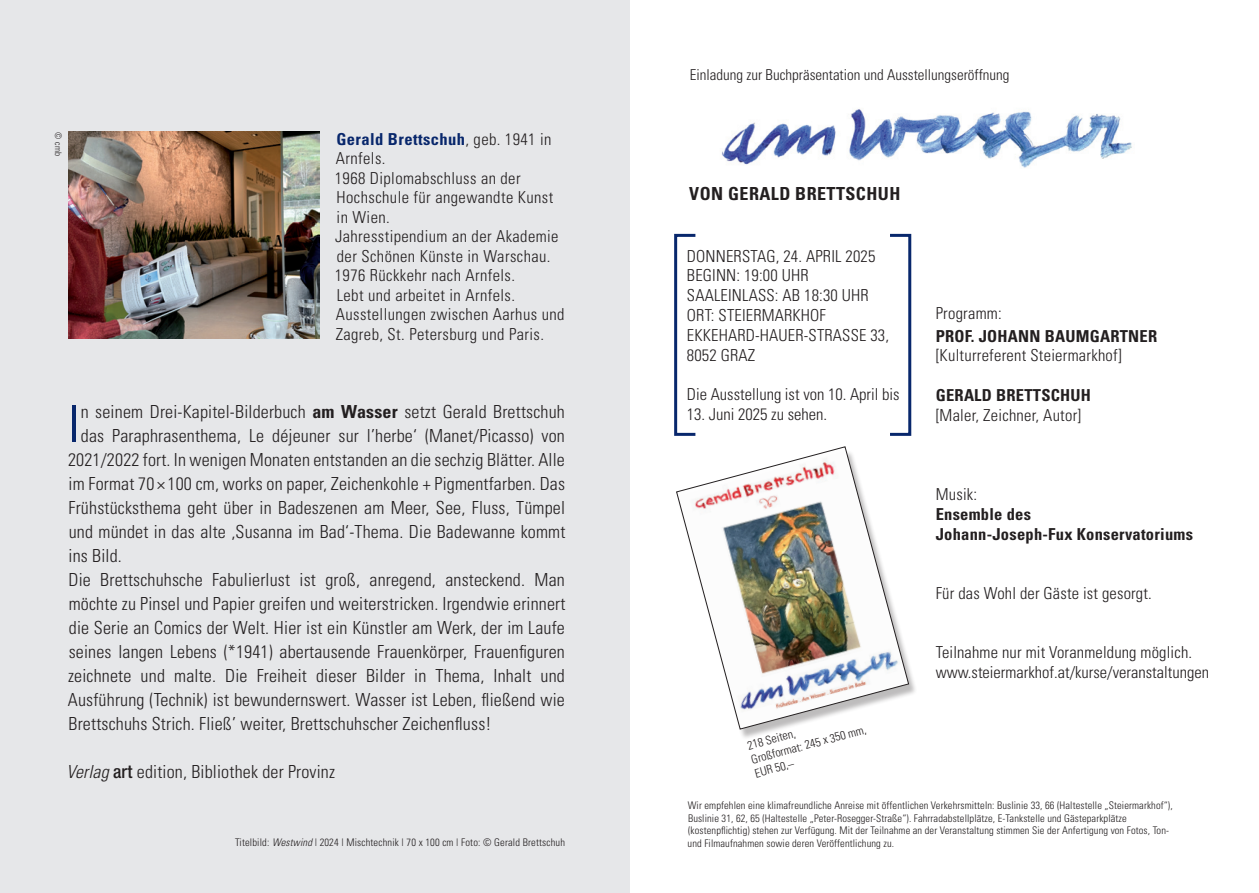
<style>
.page{position:relative;width:1259px;height:893px;background:#fff}
.page>*{position:absolute;margin:0;border:0;box-sizing:border-box;transform-origin:0 0}
.t1{font:300 condensed 51.3px "Univers";color:#08276c}
.t2{font:300 condensed 18px/24px "Univers";letter-spacing:.01em;color:#231f20;text-align:justify}
.t3{font:700 condensed 18px "Univers";letter-spacing:.025em;color:#231f20}
.t4{font:300 condensed 16.5px/19.5px "Univers";letter-spacing:.015em;color:#231f20}
.t5{font:700 condensed 16.5px "Univers";letter-spacing:.015em;color:#231f20}
.t6{font:300 condensed 15px "Univers";color:#231f20}
.t7{font:300 condensed 12px "Univers";color:#231f20}
.t8{font:300 condensed 10.5px/12.6px "Univers";letter-spacing:.01em;color:#231f20}
.t9{font:300 condensed 9px "Univers";color:#231f20}
.s1{font-weight:700;color:#08276c}
.s2{font-weight:700}
.s3{font-style:italic}
.s4{font-family:"Helvetica Neue";font-weight:500}
</style>
<div class="page">
<div style="left:674px;top:234px;width:23px;height:202px;border:3px solid #08276c"></div>
<div style="left:888px;top:234px;width:23px;height:202px;border:3px solid #08276c"></div>
<div style="left:0;top:0;width:629px;height:893px;background:#e6e7e9"></div>
<img style="left:68px;top:132px;width:251px;height:207px">
<img style="left:722px;top:109px;width:410px;height:59px">
<img style="left:676px;top:446px;width:233px;height:284px">
<p class="t9" style="left:64px;top:132px;width:25px;rotate:90deg">© cmb</p>
<p class="t4" style="left:336px;top:129px;width:217px"><span class="s1">Gerald Brettschuh</span>, geb. 1941 in<br>Arnfels.</p>
<p class="t4" style="left:335px;top:168px;width:220px">1968 Diplomabschluss an der<br>Hochschule für angewandte Kunst in Wien.</p>
<p class="t4" style="left:335px;top:226px;width:225px">Jahresstipendium an der Akademie der Schönen Künste in Warschau.</p>
<p class="t4" style="left:335px;top:265px;width:182px">1976 Rückkehr nach Arnfels.</p>
<p class="t4" style="left:337px;top:285px;width:180px">Lebt und arbeitet in Arnfels.</p>
<p class="t4" style="left:336px;top:304px;width:230px">Ausstellungen zwischen Aarhus und<br>Zagreb, St. Petersburg und Paris.</p>
<p class="t1" style="left:68px;top:393px;width:13px">I</p>
<p class="t2" style="left:81px;top:399px;width:486px">n seinem Drei-Kapitel-Bilderbuch <span class="s2">am Wasser</span> setzt Gerald Brettschuh</p>
<p class="t2" style="left:81px;top:423px;width:485px">das Paraphrasenthema‚ Le déjeuner sur l’herbe‘ (Manet/Picasso) von</p>
<p class="t2" style="left:68px;top:447px;width:498px">2021/2022 fort. In wenigen Monaten entstanden an die sechzig Blätter. Alle</p>
<p class="t2" style="left:68px;top:471px;width:498px">im Format 70 × 100 cm, works on paper, Zeichenkohle + Pigmentfarben. Das</p>
<p class="t2" style="left:69px;top:495px;width:498px">Frühstücksthema geht über in Badeszenen am Meer, See, Fluss, Tümpel</p>
<p class="t2" style="left:69px;top:519px;width:498px">und mündet in das alte ‚Susanna im Bad‘-Thema. Die Badewanne kommt</p>
<p class="t2" style="left:68px;top:543px;width:55px">ins Bild.</p>
<p class="t2" style="left:68px;top:567px;width:499px">Die Brettschuhsche Fabulierlust ist groß, anregend, ansteckend. Man möchte zu Pinsel und Papier greifen und weiterstricken. Irgendwie erinnert die Serie an Comics der Welt. Hier ist ein Künstler am Werk, der im Laufe seines langen Lebens (*1941) abertausende Frauenkörper, Frauenfiguren zeichnete und malte. Die Freiheit dieser Bilder in Thema, Inhalt und Ausführung (Technik) ist bewundernswert. Wasser ist Leben, fließend wie Brettschuhs Strich. Fließ’ weiter, Brettschuhscher Zeichenfluss!</p>
<p class="t2" style="left:66px;top:759px;width:270px"><span class="s3">Verlag</span> <span class="s4">art</span> edition, Bibliothek der Provinz</p>
<p class="t8" style="left:235px;top:836px;width:331px">Titelbild: <span class="s3">Westwind</span> | 2024 | Mischtechnik | 70 x 100 cm | Foto: © Gerald Brettschuh</p>
<p class="t6" style="left:689px;top:65px;width:321px">Einladung zur Buchpräsentation und Ausstellungseröffnung</p>
<p class="t3" style="left:689px;top:182px;width:213px">VON GERALD BRETTSCHUH</p>
<p class="t4" style="left:687px;top:246px;width:190px">DONNERSTAG, 24. APRIL 2025</p>
<p class="t4" style="left:687px;top:266px;width:123px">BEGINN: 19:00 UHR</p>
<p class="t4" style="left:687px;top:285px;width:183px">SAALEINLASS: AB 18:30 UHR</p>
<p class="t4" style="left:687px;top:305px;width:141px">ORT: STEIERMARKHOF</p>
<p class="t4" style="left:687px;top:325px;width:204px">EKKEHARD-HAUER-STRASSE 33,</p>
<p class="t4" style="left:687px;top:345px;width:70px">8052 GRAZ</p>
<p class="t4" style="left:687px;top:384px;width:214px">Die Ausstellung ist von 10. April bis</p>
<p class="t4" style="left:687px;top:404px;width:142px">13. Juni 2025 zu sehen.</p>
<p class="t7" style="left:749px;top:752px;width:120px;rotate:-15deg">Großformat: 245 x 350 mm,</p>
<p class="t7" style="left:753px;top:766px;width:41px;rotate:-15deg">EUR 50,–</p>
<p class="t7" style="left:746px;top:739px;width:51px;rotate:-15deg">218 Seiten,</p>
<p class="t4" style="left:935px;top:303px;width:68px">Programm:</p>
<p class="t5" style="left:935px;top:326px;width:223px">PROF. JOHANN BAUMGARTNER</p>
<p class="t4" style="left:935px;top:346px;width:187px">[Kulturreferent Steiermarkhof]</p>
<p class="t5" style="left:935px;top:385px;width:157px">GERALD BRETTSCHUH</p>
<p class="t4" style="left:935px;top:405px;width:147px">[Maler, Zeichner, Autor]</p>
<p class="t4" style="left:935px;top:484px;width:43px">Musik:</p>
<p class="t5" style="left:935px;top:504px;width:97px">Ensemble des</p>
<p class="t5" style="left:935px;top:524px;width:259px">Johann-Joseph-Fux Konservatoriums</p>
<p class="t4" style="left:935px;top:583px;width:218px">Für das Wohl der Gäste ist gesorgt.</p>
<p class="t4" style="left:935px;top:643px;width:258px">Teilnahme nur mit Voranmeldung möglich.</p>
<p class="t4" style="left:935px;top:662px;width:275px">www.steiermarkhof.at/kurse/veranstaltungen</p>
<p class="t8" style="left:687px;top:799px;width:486px">Wir empfehlen eine klimafreundliche Anreise mit öffentlichen Verkehrsmitteln: Buslinie 33, 66 (Haltestelle „Steiermarkhof“), Buslinie 31, 62, 65 (Haltestelle „Peter-Rosegger-Straße“). Fahrradabstellplätze, E-Tankstelle und Gästeparkplätze (kostenpflichtig) stehen zur Verfügung. Mit der Teilnahme an der Veranstaltung stimmen Sie der Anfertigung von Fotos, Ton&shy;und Filmaufnahmen sowie deren Veröffentlichung zu.</p>
</div>
